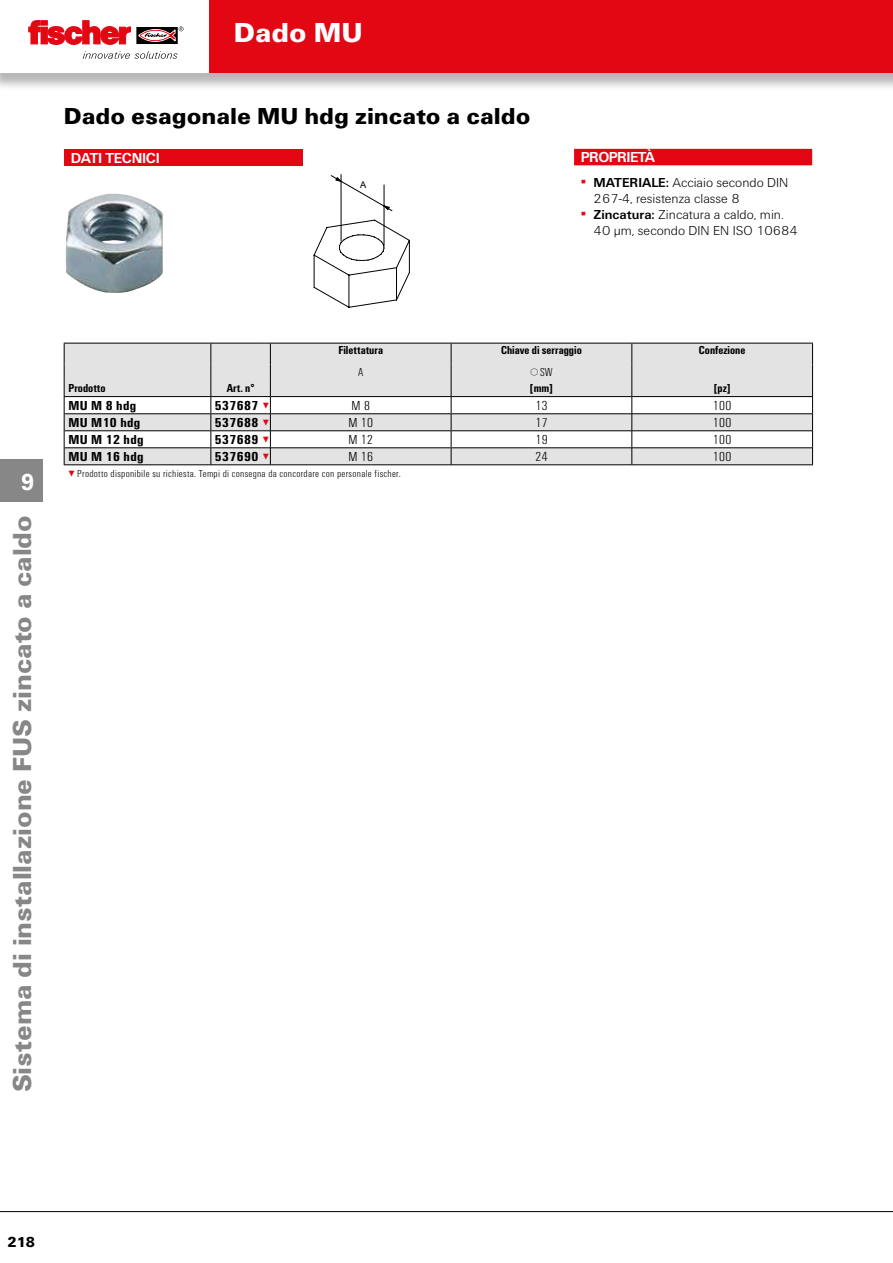
<style>
.page{position:relative;width:893px;height:1263px;background:#fff}
.page>*{position:absolute;margin:0;border:0;box-sizing:border-box;transform-origin:0 0}
.t1{font:900 28.5px "Fi We";color:#fff}
.t2{font:900 27px "Fi We";color:#878787}
.t3{font:900 24px "Fi We";color:#000}
.t4{font:900 24px "Fi We";color:#fff;scale:.88 1}
.t5{font:700 15px "Fi We";letter-spacing:-.02em;color:#fff}
.t6{font:700 15px "Fi We";letter-spacing:-.04em;color:#fff}
.t7{font:900 15px "Fi We";color:#000}
.t8{font:300 13.5px/16.2px "Fi We";color:#000}
.t9{font:700 condensed 13.5px "Fi We";letter-spacing:.025em;color:#000;scale:1.1 1}
.t10{font:300 condensed 13.5px "Fi We";letter-spacing:.025em;color:#000;scale:1.1 1}
.t11{font:700 condensed 12px "Fi We";color:#000}
.t12{font:300 condensed 12px "Fi We";color:#000}
.t13{font:300 condensed 10.5px "Fi We";letter-spacing:.025em;color:#000;scale:1.1 1}
.t14{font:9.3px "Arial";color:#000}
.s1{font-weight:400;color:#e30613}
.s2{font-weight:700}
.s3{font-size:10.5px;color:#e30613}
.s4{font-weight:700;color:#e30613}
</style>
<div class="page">
<hr style="left:0;top:1211px;width:893px;height:1px;background:#000">
<div style="left:0;top:0;width:893px;height:91px;background:#000;opacity:.29"></div>
<div style="left:0;top:0;width:893px;height:72px;background:#e30613"></div>
<div style="left:0;top:0;width:208px;height:72px;background:#fff"></div>
<svg style="left:137px;top:27px;width:41px;height:17px"></svg>
<svg style="left:29px;top:21px;width:102px;height:24px"></svg>
<svg style="left:139px;top:26px;width:44px;height:15px"></svg>
<svg style="left:83px;top:51px;width:94px;height:8px"></svg>
<div style="left:0;top:459px;width:43px;height:43px;background:#878787"></div>
<div style="left:64px;top:149px;width:238px;height:16px;background:#e30613"></div>
<img style="left:65px;top:194px;width:98px;height:99px">
<svg style="left:314px;top:174px;width:96px;height:134px"></svg>
<div style="left:574px;top:149px;width:238px;height:16px;background:#e30613"></div>
<svg style="left:64px;top:343px;width:749px;height:123px"></svg>
<h1 class="t1" style="left:234px;top:16px;width:130px">Dado MU</h1>
<h3 class="t3" style="left:64px;top:103px;width:468px">Dado esagonale MU hdg zincato a caldo</h3>
<p class="t5" style="left:71px;top:149px;width:90px">DATI TECNICI</p>
<p class="t14" style="left:360px;top:179px;width:8px">A</p>
<p class="t6" style="left:581px;top:149px;width:76px">PROPRIETÀ</p>
<p class="t8" style="left:594px;top:174px;width:196px;text-indent:-13px"><span class="s1">▪</span> <span class="s2">MATERIALE:</span> Acciaio secondo DIN<br>267-4, resistenza classe 8</p>
<p class="t8" style="left:594px;top:207px;width:206px;text-indent:-13px"><span class="s1">▪</span> <span class="s2">Zincatura:</span> Zincatura a caldo, min.<br>40 μm, secondo DIN EN ISO 10684</p>
<h3 class="t4" style="left:21px;top:468px;width:16px">9</h3>
<h2 class="t2" style="left:7px;top:1092px;width:579px;rotate:-90deg">Sistema di installazione FUS zincato a caldo</h2>
<p class="t11" style="left:338px;top:343px;width:46px">Filettatura</p>
<p class="t11" style="left:501px;top:343px;width:82px">Chiave di serraggio</p>
<p class="t11" style="left:699px;top:343px;width:48px">Confezione</p>
<p class="t12" style="left:358px;top:366px;width:7px">A</p>
<p class="t12" style="left:540px;top:366px;width:14px">SW</p>
<p class="t11" style="left:68px;top:381px;width:39px">Prodotto</p>
<p class="t11" style="left:227px;top:381px;width:29px">Art. n°</p>
<p class="t11" style="left:530px;top:381px;width:25px">[mm]</p>
<p class="t11" style="left:714px;top:381px;width:18px">[pz]</p>
<p class="t9" style="left:68px;top:398px;width:63px">MU M 8 hdg</p>
<p class="t9" style="left:215px;top:398px;width:51px">537687 <span class="s3">▼</span></p>
<p class="t10" style="left:352px;top:399px;width:18px">M 8</p>
<p class="t10" style="left:535px;top:399px;width:13px">13</p>
<p class="t10" style="left:713px;top:399px;width:18px">100</p>
<p class="t9" style="left:68px;top:415px;width:67px">MU M10 hdg</p>
<p class="t9" style="left:215px;top:415px;width:51px">537688 <span class="s3">▼</span></p>
<p class="t10" style="left:348px;top:416px;width:24px">M 10</p>
<p class="t10" style="left:535px;top:416px;width:13px">17</p>
<p class="t10" style="left:713px;top:416px;width:18px">100</p>
<p class="t9" style="left:68px;top:432px;width:70px">MU M 12 hdg</p>
<p class="t9" style="left:215px;top:432px;width:51px">537689 <span class="s3">▼</span></p>
<p class="t10" style="left:348px;top:433px;width:24px">M 12</p>
<p class="t10" style="left:535px;top:433px;width:13px">19</p>
<p class="t10" style="left:713px;top:433px;width:18px">100</p>
<p class="t9" style="left:68px;top:449px;width:70px">MU M 16 hdg</p>
<p class="t9" style="left:215px;top:449px;width:51px">537690 <span class="s3">▼</span></p>
<p class="t10" style="left:348px;top:450px;width:24px">M 16</p>
<p class="t10" style="left:535px;top:450px;width:13px">24</p>
<p class="t10" style="left:713px;top:450px;width:18px">100</p>
<p class="t13" style="left:68px;top:468px;width:304px"><span class="s4">▼</span> Prodotto disponibile su richiesta. Tempi di consegna da concordare con personale fischer.</p>
<p class="t7" style="left:7px;top:1234px;width:29px">218</p>
</div>
